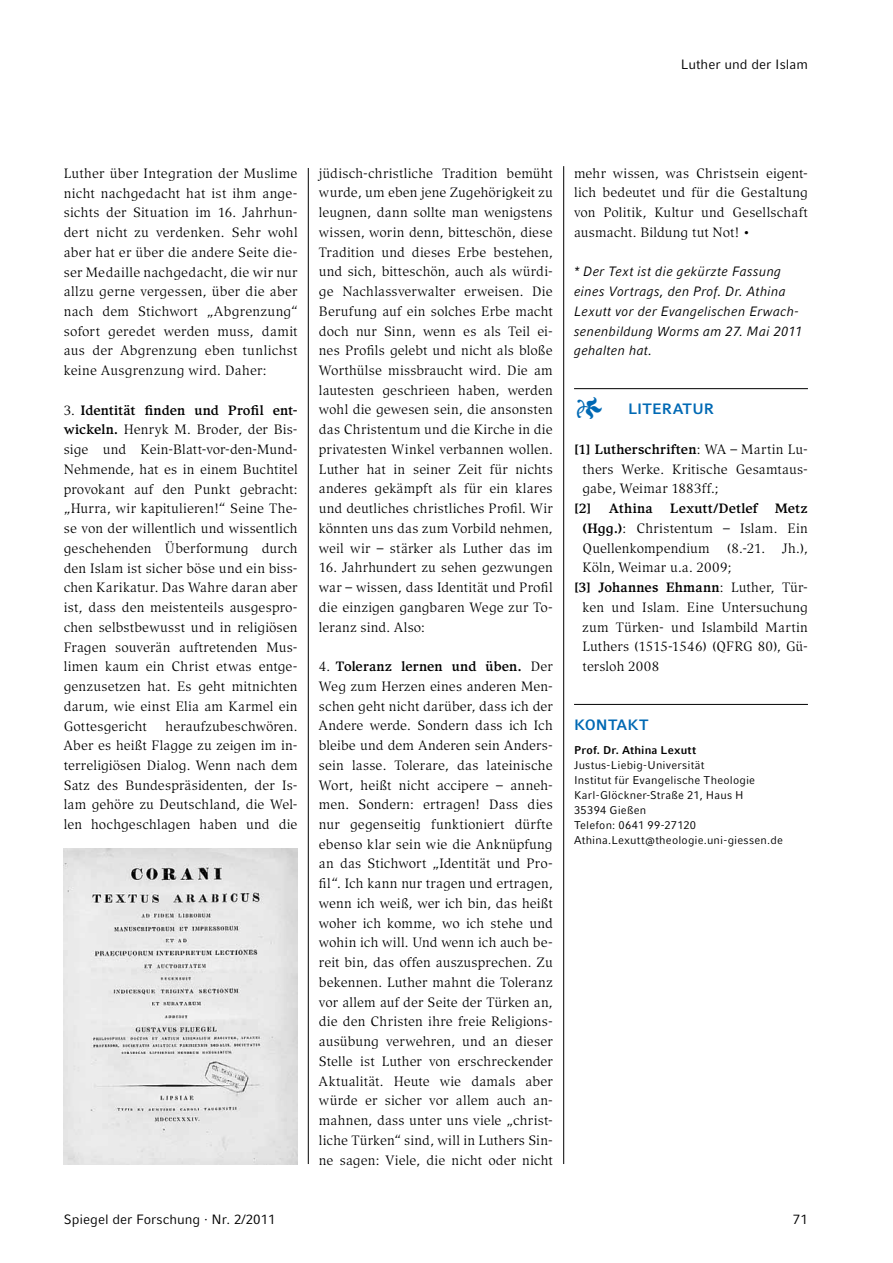
<style>
.page{position:relative;width:893px;height:1263px;background:#fff}
.page>*{position:absolute;margin:0;border:0;box-sizing:border-box;transform-origin:0 0}
.t1{font:700 15px "Compatil Fact LT Pro";letter-spacing:.01em;color:#0069b4}
.t2{font:13.5px/19.8px "Compatil Exquisit LT Pro";letter-spacing:.01em;color:#000;text-align:justify}
.t3{font:italic 13.5px/19.8px "Compatil Fact LT Pro";letter-spacing:.01em;color:#000}
.t4{font:700 13.5px "Compatil Exquisit LT Pro";letter-spacing:.02em;color:#000}
.t5{font:13.5px "Compatil Fact LT Pro";color:#000}
.t6{font:11.25px/15px "Compatil Fact LT Pro";letter-spacing:.015em;color:#000}
.t7{font:700 11.25px "Compatil Fact LT Pro";letter-spacing:.015em;color:#000}
.s1{font-weight:700}
.s2{font-weight:400}
</style>
<div class="page">
<img style="left:64px;top:848px;width:234px;height:316px">
<hr style="left:574px;top:388px;width:234px;height:1px;background:#000">
<hr style="left:574px;top:704px;width:234px;height:1px;background:#000">
<hr style="left:308px;top:168px;width:1px;height:996px;background:#000">
<hr style="left:563px;top:166px;width:1px;height:998px;background:#000">
<p class="t5" style="left:681px;top:56px;width:129px">Luther und der Islam</p>
<p class="t2" style="left:64px;top:163px;width:235px">Luther über Integration der Muslime nicht nachgedacht hat ist ihm ange&shy;sichts der Situation im 16. Jahrhun&shy;dert nicht zu verdenken. Sehr wohl aber hat er über die andere Seite die&shy;ser Medaille nachgedacht, die wir nur allzu gerne vergessen, über die aber nach dem Stichwort „Abgrenzung“ sofort geredet werden muss, damit aus der Abgrenzung eben tunlichst keine Ausgrenzung wird. Daher:</p>
<p class="t2" style="left:64px;top:400px;width:235px">3. <span class="s1">Identität finden und Profil ent&shy;wickeln.</span> Henryk M. Broder, der Bis&shy;sige und Kein-Blatt-vor-den-Mund-Nehmende, hat es in einem Buchtitel provokant auf den Punkt gebracht: „Hurra, wir kapitulieren!“ Seine The&shy;se von der willentlich und wissentlich geschehenden Überformung durch den Islam ist sicher böse und ein biss&shy;chen Karikatur. Das Wahre daran aber ist, dass den meistenteils ausgespro&shy;chen selbstbewusst und in religiösen Fragen souverän auftretenden Mus&shy;limen kaum ein Christ etwas entge&shy;genzusetzen hat. Es geht mitnichten darum, wie einst Elia am Karmel ein Gottesgericht</p>
<p class="t2" style="left:64px;top:716px;width:235px;text-indent:102px">heraufzubeschwören.<br>Aber es heißt Flagge zu zeigen im in&shy;terreligiösen Dialog. Wenn nach dem Satz des Bundespräsidenten, der Is&shy;lam gehöre zu Deutschland, die Wel&shy;len hochgeschlagen haben und die</p>
<p class="t2" style="left:319px;top:163px;width:235px">jüdisch-christliche Tradition bemüht wurde, um eben jene Zugehörigkeit zu leugnen, dann sollte man wenigstens wissen, worin denn, bitteschön, diese Tradition und dieses Erbe bestehen, und sich, bitteschön, auch als würdi&shy;ge Nachlassverwalter erweisen. Die Berufung auf ein solches Erbe macht doch nur Sinn, wenn es als Teil ei&shy;nes Profils gelebt und nicht als bloße Worthülse missbraucht wird. Die am lautesten geschrieen haben, werden wohl die gewesen sein, die ansonsten das Christentum und die Kirche in die privatesten Winkel verbannen wollen.<br>Luther hat in seiner Zeit für nichts anderes gekämpft als für ein klares und deutliches christliches Profil. Wir könnten uns das zum Vorbild nehmen, weil wir – stärker als Luther das im</p>
<p class="t2" style="left:319px;top:558px;width:235px">16. Jahrhundert zu sehen gezwungen war – wissen, dass Identität und Profil die einzigen gangbaren Wege zur To&shy;leranz sind. Also:</p>
<p class="t2" style="left:319px;top:657px;width:235px">4. <span class="s1">Toleranz lernen und üben.</span> Der Weg zum Herzen eines anderen Men&shy;schen geht nicht darüber, dass ich der Andere werde. Sondern dass ich Ich bleibe und dem Anderen sein Anders&shy;sein lasse. Tolerare, das lateinische Wort, heißt nicht accipere – anneh&shy;men. Sondern: ertragen! Dass dies nur gegenseitig funktioniert dürfte ebenso klar sein wie die Anknüpfung an das Stichwort „Identität und Pro&shy;fil“. Ich kann nur tragen und ertragen, wenn ich weiß, wer ich bin, das heißt woher ich komme, wo ich stehe und wohin ich will. Und wenn ich auch be&shy;reit bin, das offen auszusprechen. Zu bekennen. Luther mahnt die Toleranz vor allem auf der Seite der Türken an, die den Christen ihre freie Religions&shy;ausübung verwehren, und an dieser Stelle ist Luther von erschreckender Aktualität. Heute wie damals aber würde er sicher vor allem auch an&shy;mahnen, dass unter uns viele „christ&shy;liche Türken“ sind, will in Luthers Sin&shy;ne sagen: Viele, die nicht oder nicht</p>
<p class="t2" style="left:574px;top:163px;width:235px">mehr wissen, was Christsein eigent&shy;lich bedeutet und für die Gestaltung von Politik, Kultur und Gesellschaft ausmacht. Bildung tut Not! •</p>
<p class="t3" style="left:574px;top:262px;width:230px">* Der Text ist die gekürzte Fassung eines Vortrags, den Prof. Dr. Athina<br>Lexutt vor der Evangelischen Erwach&shy;senenbildung Worms am 27. Mai 2011 gehalten hat.</p>
<p class="t1" style="left:628px;top:400px;width:26px">LITER</p>
<p class="t1" style="left:673px;top:400px;width:22px">ATUR</p>
<p class="t2" style="left:583px;top:439px;width:227px;text-indent:-9px"><span class="s1">[1] Lutherschriften</span>: WA – Martin Lu&shy;thers Werke. Kritische Gesamtaus&shy;gabe, Weimar 1883ff.;</p>
<p class="t4" style="left:574px;top:500px;width:19px">[2]</p>
<p class="t4" style="left:609px;top:500px;width:45px">Athina</p>
<p class="t4" style="left:670px;top:500px;width:89px">Lexutt/Detlef</p>
<p class="t2" style="left:583px;top:499px;width:227px;text-indent:193px"><span class="s1">Metz (Hgg.)</span>: Christentum – Islam. Ein Quellenkompendium</p>
<p class="t2" style="left:727px;top:538px;width:40px">(8.-21.</p>
<p class="t2" style="left:782px;top:538px;width:27px">Jh.),</p>
<p class="t2" style="left:583px;top:558px;width:150px">Köln, Weimar u.a. 2009;</p>
<p class="t4" style="left:574px;top:579px;width:235px">[3] Johannes Ehmann<span class="s2">: Luther, Tür-</span></p>
<p class="t2" style="left:583px;top:597px;width:227px">ken und Islam. Eine Untersuchung</p>
<p class="t2" style="left:583px;top:617px;width:227px">zum Türken- und Islambild Martin</p>
<p class="t2" style="left:583px;top:637px;width:227px">Luthers (1515-1546) (QFRG 80), Gü-</p>
<p class="t2" style="left:583px;top:657px;width:78px">tersloh 2008</p>
<p class="t1" style="left:574px;top:716px;width:65px">KONTAKT</p>
<p class="t7" style="left:574px;top:743px;width:124px">Prof. Dr. Athina Lexutt</p>
<p class="t6" style="left:574px;top:757px;width:210px">Justus-Liebig-Universität<br>Institut für Evangelische Theologie<br>Karl-Glöckner-Straße 21, Haus H<br>35394 Gießen<br>Telefon: 0641 99-27120<br>Athina.Lexutt@theologie.uni-giessen.de</p>
<p class="t5" style="left:64px;top:1211px;width:213px">Spiegel der Forschung · Nr. 2/2011</p>
<p class="t5" style="left:793px;top:1211px;width:17px">71</p>
</div>
